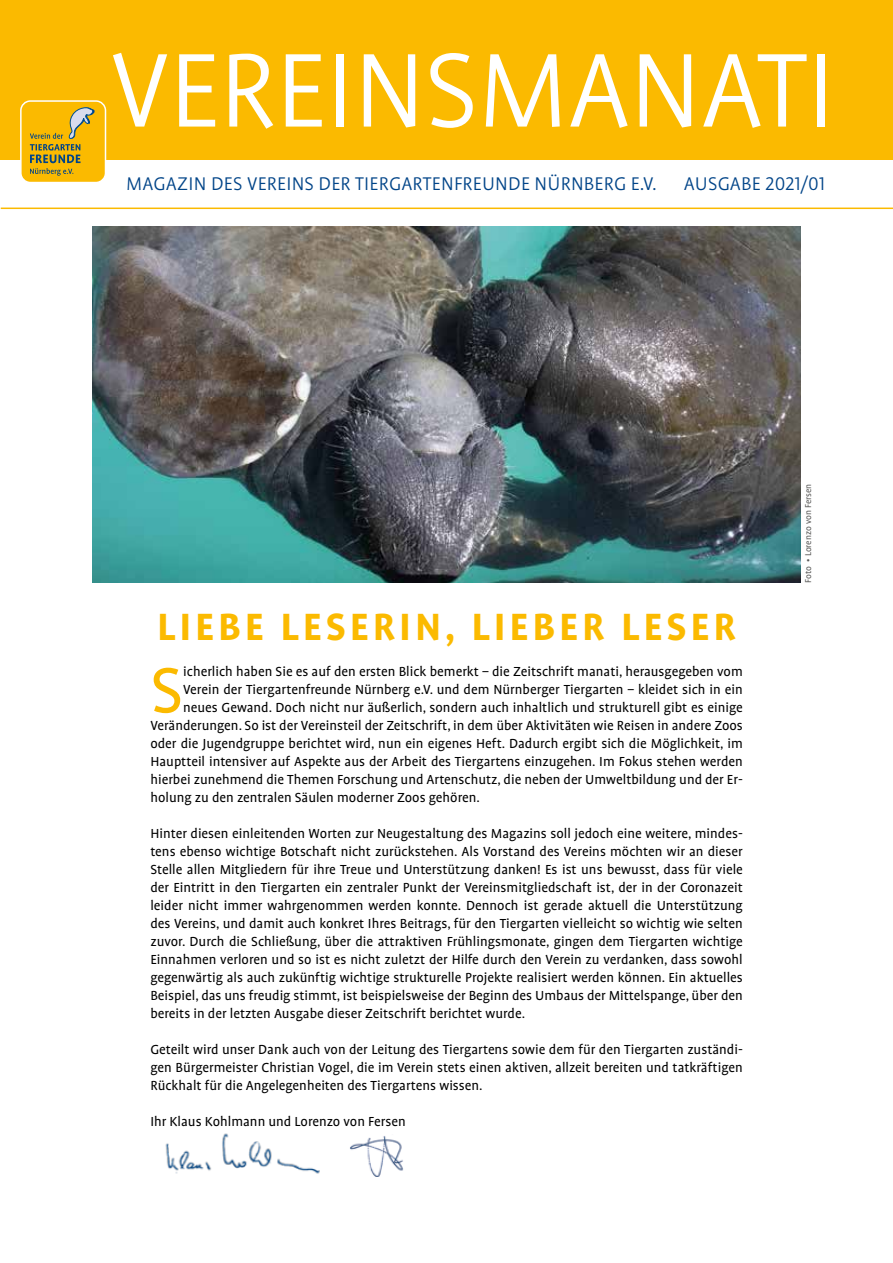
<style>
.page{position:relative;width:893px;height:1263px;background:#fff}
.page>*{position:absolute;margin:0;border:0;box-sizing:border-box;transform-origin:0 0}
.t1{font:300 120px "Profile OT";letter-spacing:-.01em;color:#fff}
.t2{font:72.9px "Profile OT";color:#fbba00}
.t3{font:700 43.5px "Profile OT";letter-spacing:.09em;color:#fbba00}
.t4{font:300 21px "Profile OT";letter-spacing:.01em;color:#048}
.t5{font:15px/18px "Profile OT";color:#000;text-align:justify}
.t6{font:9.75px "Profile OT";color:#575756}
</style>
<div class="page">
<div style="left:1px;top:0;width:892px;height:159px;background:#fbba00"></div>
<svg style="left:23px;top:103px;width:80px;height:77px"></svg>
<div style="left:20px;top:100px;width:86px;height:83px;border:2px solid #fff;border-radius:10px"></div>
<hr style="left:1px;top:208px;width:892px;height:1px;background:#fbba00">
<img style="left:93px;top:226px;width:707px;height:357px">
<img style="left:350px;top:1136px;width:53px;height:41px">
<img style="left:165px;top:1133px;width:155px;height:41px">
<h1 class="t1" style="left:110px;top:27px;width:727px">VEREINSMANATI</h1>
<h3 class="t4" style="left:126px;top:173px;width:532px">MAGAZIN DES VEREINS DER TIERGARTENFREUNDE NÜRNBERG E.V.</h3>
<h3 class="t4" style="left:684px;top:173px;width:143px">AUSGABE 2021/01</h3>
<h3 class="t3" style="left:157px;top:604px;width:580px">LIEBE LESERIN, LIEBER LESER</h3>
<h2 class="t2" style="left:150px;top:652px;width:34px">S</h2>
<p class="t5" style="left:183px;top:664px;width:561px">icherlich haben Sie es auf den ersten Blick bemerkt – die Zeitschrift manati, herausgegeben vom</p>
<p class="t5" style="left:183px;top:682px;width:561px">Verein der Tiergartenfreunde Nürnberg e.V. und dem Nürnberger Tiergarten – kleidet sich in ein</p>
<p class="t5" style="left:183px;top:700px;width:561px">neues Gewand. Doch nicht nur äußerlich, sondern auch inhaltlich und strukturell gibt es einige</p>
<p class="t5" style="left:150px;top:718px;width:594px">Veränderungen. So ist der Vereinsteil der Zeitschrift, in dem über Aktivitäten wie Reisen in andere Zoos</p>
<p class="t5" style="left:150px;top:736px;width:594px">oder die Jugendgruppe berichtet wird, nun ein eigenes Heft. Dadurch ergibt sich die Möglichkeit, im</p>
<p class="t5" style="left:150px;top:754px;width:594px">Hauptteil intensiver auf Aspekte aus der Arbeit des Tiergartens einzugehen. Im Fokus stehen werden</p>
<p class="t5" style="left:150px;top:772px;width:594px">hierbei zunehmend die Themen Forschung und Artenschutz, die neben der Umweltbildung und der Er-</p>
<p class="t5" style="left:150px;top:790px;width:331px">holung zu den zentralen Säulen moderner Zoos gehören.</p>
<p class="t5" style="left:150px;top:826px;width:594px">Hinter diesen einleitenden Worten zur Neugestaltung des Magazins soll jedoch eine weitere, mindes&shy;tens ebenso wichtige Botschaft nicht zurückstehen. Als Vorstand des Vereins möchten wir an dieser Stelle allen Mitgliedern für ihre Treue und Unterstützung danken! Es ist uns bewusst, dass für viele der Eintritt in den Tiergarten ein zentraler Punkt der Vereinsmitgliedschaft ist, der in der Coronazeit leider nicht immer wahrgenommen werden konnte. Dennoch ist gerade aktuell die Unterstützung des Vereins, und damit auch konkret Ihres Beitrags, für den Tiergarten vielleicht so wichtig wie selten zuvor. Durch die Schließung, über die attraktiven Frühlingsmonate, gingen dem Tiergarten wichtige Einnahmen verloren und so ist es nicht zuletzt der Hilfe durch den Verein zu verdanken, dass sowohl gegenwärtig als auch zukünftig wichtige strukturelle Projekte realisiert werden können. Ein aktuelles Beispiel, das uns freudig stimmt, ist beispielsweise der Beginn des Umbaus der Mittelspange, über den bereits in der letzten Ausgabe dieser Zeitschrift berichtet wurde.</p>
<p class="t5" style="left:150px;top:1042px;width:594px">Geteilt wird unser Dank auch von der Leitung des Tiergartens sowie dem für den Tiergarten zuständi&shy;gen Bürgermeister Christian Vogel, die im Verein stets einen aktiven, allzeit bereiten und tatkräftigen Rückhalt für die Angelegenheiten des Tiergartens wissen.</p>
<p class="t5" style="left:150px;top:1114px;width:257px">Ihr Klaus Kohlmann und Lorenzo von Fersen</p>
<p class="t6" style="left:803px;top:583px;width:101px;rotate:-90deg">Foto • Lorenzo von Fersen</p>
</div>
